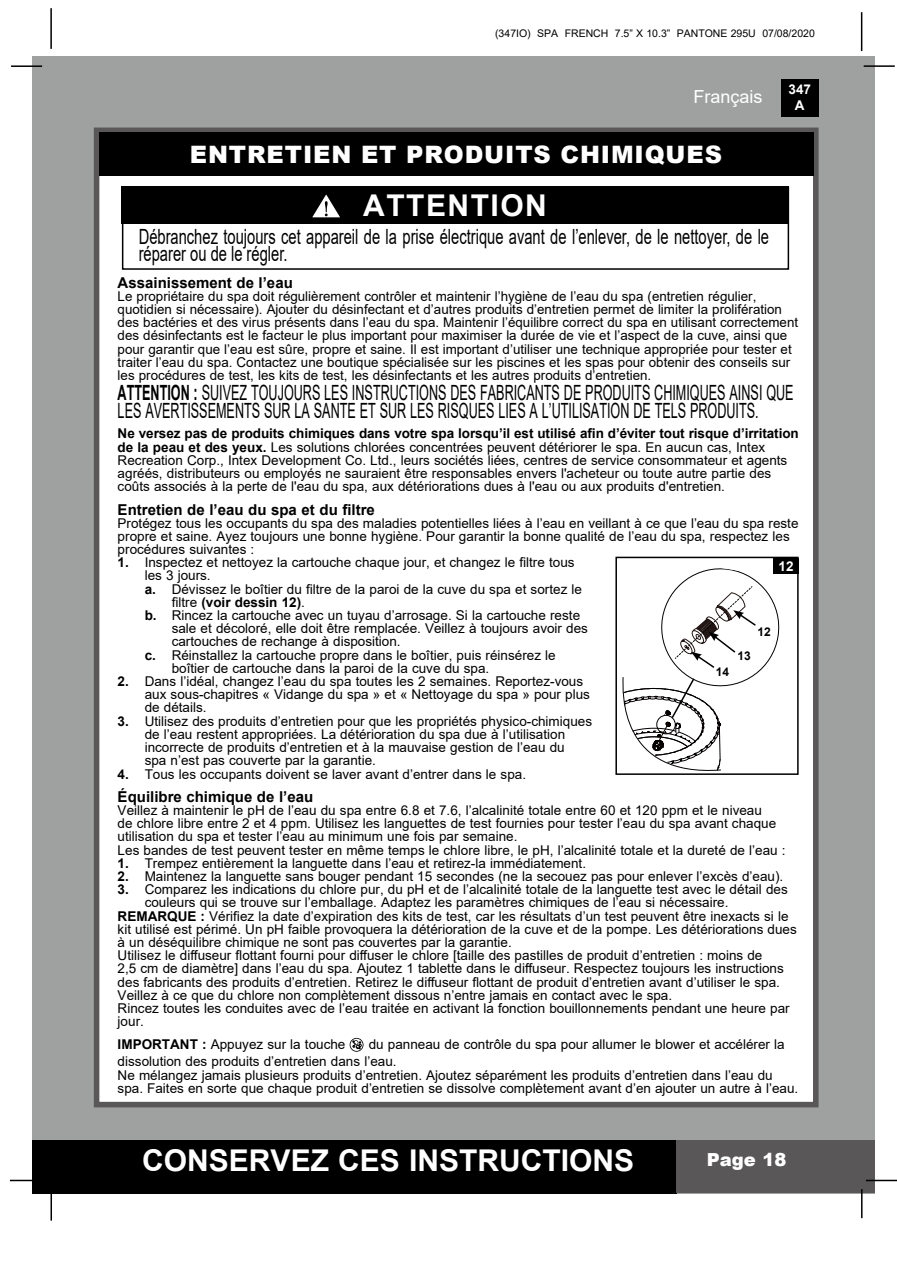
<style>
.page{position:relative;width:897px;height:1264px;background:#fff}
.page>*{position:absolute;margin:0;border:0;box-sizing:border-box;transform-origin:0 0}
.t1{font:700 30px "Arial";color:#fff}
.t2{font:700 30px "Arial";letter-spacing:.05em;color:#fff}
.t3{font:900 24px "Arial";letter-spacing:.035em;color:#fff}
.t4{font:21px/18px "Arial";color:#000;scale:.6 1}
.t5{font:21px/16.5px "Arial";color:#000;scale:.7 1}
.t6{font:18px "Arial";color:#fff}
.t7{font:900 18px "Arial";color:#fff}
.t8{font:700 15px "Arial";color:#000}
.t9{font:13.5px/13.2px "Arial";color:#000}
.t10{font:700 13.5px "Arial";color:#000}
.t11{font:700 13.5px/16.2px "Arial";color:#fff;text-align:center}
.t12{font:700 12px "Arial";color:#000}
.t13{font:10.5px "Arial";color:#000}
.s1{font-weight:700}
.s2{font-weight:400}
</style>
<div class="page">
<div style="left:33px;top:56px;width:842px;height:1137px;background:#9fa0a0"></div>
<div style="left:780px;top:79px;width:38px;height:38px;background:#000"></div>
<hr style="left:863px;top:65px;width:31px;height:2px;background:#000">
<hr style="left:50px;top:8px;width:2px;height:41px;background:#000">
<hr style="left:860px;top:12px;width:2px;height:39px;background:#000">
<div style="left:33px;top:1140px;width:644px;height:53px;background:#000"></div>
<div style="left:676px;top:1140px;width:199px;height:53px;background:#595757"></div>
<hr style="left:865px;top:1179px;width:31px;height:2px;background:#000">
<hr style="left:860px;top:1189px;width:2px;height:29px;background:#000">
<hr style="left:50px;top:1190px;width:2px;height:30px;background:#000">
<hr style="left:10px;top:1179px;width:31px;height:2px;background:#000">
<hr style="left:11px;top:65px;width:31px;height:2px;background:#000">
<div style="left:94px;top:128px;width:724px;height:979px;background:#fff;border:6px solid #595757"></div>
<div style="left:99px;top:132px;width:714px;height:44px;background:#000"></div>
<svg style="left:349px;top:1038px;width:14px;height:13px"></svg>
<div style="left:122px;top:186px;width:666px;height:37px;background:#000"></div>
<svg style="left:312px;top:194px;width:28px;height:24px"></svg>
<div style="left:122px;top:187px;width:667px;height:83px;border:2px solid #000"></div>
<div style="left:615px;top:557px;width:183px;height:218px;border:2px solid #000"></div>
<div style="left:773px;top:558px;width:25px;height:16px;background:#000"></div>
<svg style="left:615px;top:564px;width:168px;height:211px"></svg>
<div style="left:735px;top:649px;width:19px;height:16px;background:#fff"></div>
<p class="t13" style="left:495px;top:29px;width:321px">(347IO) SPA FRENCH 7.5” X 10.3” PANTONE 295U 07/08/2020</p>
<h3 class="t6" style="left:693px;top:90px;width:71px">Français</h3>
<h2 class="t3" style="left:190px;top:145px;width:533px">ENTRETIEN ET PRODUITS CHIMIQUES</h2>
<h1 class="t2" style="left:363px;top:184px;width:185px">ATTENTION</h1>
<h3 class="t5" style="left:139px;top:229px;width:901px">Débranchez toujours cet appareil de la prise électrique avant de l’enlever, de le nettoyer, de le réparer ou de le régler.</h3>
<p class="t11" style="left:788px;top:81px;width:24px">347<br>A</p>
<p class="t8" style="left:118px;top:277px;width:177px">Assainissement de l’eau</p>
<p class="t9" style="left:118px;top:289px;width:682px">Le propriétaire du spa doit régulièrement contrôler et maintenir l’hygiène de l’eau du spa (entretien régulier, quotidien si nécessaire). Ajouter du désinfectant et d’autres produits d’entretien permet de limiter la prolifération des bactéries et des virus présents dans l’eau du spa. Maintenir l’équilibre correct du spa en utilisant correctement des désinfectants est le facteur le plus important pour maximiser la durée de vie et l’aspect de la cuve, ainsi que pour garantir que l’eau est sûre, propre et saine. Il est important d’utiliser une technique appropriée pour tester et traiter l’eau du spa. Contactez une boutique spécialisée sur les piscines et les spas pour obtenir des conseils sur les procédures de test, les kits de test, les désinfectants et les autres produits d’entretien.</p>
<h3 class="t4" style="left:118px;top:383px;width:1127px"><span class="s1">ATTENTION :</span> SUIVEZ TOUJOURS LES INSTRUCTIONS DES FABRICANTS DE PRODUITS CHIMIQUES AINSI QUE<br>LES AVERTISSEMENTS SUR LA SANTE ET SUR LES RISQUES LIES A L’UTILISATION DE TELS PRODUITS.</h3>
<p class="t9" style="left:118px;top:427px;width:682px"><span class="s1">Ne versez pas de produits chimiques dans votre spa lorsqu’il est utilisé afin d’éviter tout risque d’irritation de la peau et des yeux.</span> Les solutions chlorées concentrées peuvent détériorer le spa. En aucun cas, Intex Recreation Corp., Intex Development Co. Ltd., leurs sociétés liées, centres de service consommateur et agents agréés, distributeurs ou employés ne sauraient être responsables envers l'acheteur ou toute autre partie des coûts associés à la perte de l'eau du spa, aux détériorations dues à l'eau ou aux produits d'entretien.</p>
<p class="t8" style="left:118px;top:499px;width:259px">Entretien de l’eau du spa et du filtre</p>
<p class="t9" style="left:118px;top:516px;width:682px">Protégez tous les occupants du spa des maladies potentielles liées à l’eau en veillant à ce que l’eau du spa reste propre et saine. Ayez toujours une bonne hygiène. Pour garantir la bonne qualité de l’eau du spa, respectez les procédures suivantes :</p>
<p class="t9" style="left:118px;top:556px;width:458px"><span class="s1">1.</span> Inspectez et nettoyez la cartouche chaque jour, et changez le filtre tous</p>
<p class="t9" style="left:145px;top:569px;width:68px">les 3 jours.</p>
<p class="t9" style="left:145px;top:582px;width:439px"><span class="s1">a.</span> Dévissez le boîtier du filtre de la paroi de la cuve du spa et sortez le</p>
<p class="t10" style="left:172px;top:592px;width:135px"><span class="s2">filtre</span> (voir dessin 12)<span class="s2">.</span></p>
<p class="t9" style="left:145px;top:608px;width:437px"><span class="s1">b.</span> Rincez la cartouche avec un tuyau d’arrosage. Si la cartouche reste</p>
<p class="t9" style="left:172px;top:622px;width:418px">sale et décoloré, elle doit être remplacée. Veillez à toujours avoir des</p>
<p class="t9" style="left:172px;top:635px;width:230px">cartouches de rechange à disposition.</p>
<p class="t9" style="left:145px;top:648px;width:412px"><span class="s1">c.</span> Réinstallez la cartouche propre dans le boîtier, puis réinsérez le</p>
<p class="t9" style="left:172px;top:661px;width:319px">boîtier de cartouche dans la paroi de la cuve du spa.</p>
<p class="t9" style="left:145px;top:674px;width:447px;text-indent:-27px"><span class="s1">2.</span> Dans l’idéal, changez l’eau du spa toutes les 2 semaines. Reportez-vous aux sous-chapitres « Vidange du spa » et « Nettoyage du spa » pour plus de détails.</p>
<p class="t9" style="left:145px;top:714px;width:449px;text-indent:-27px"><span class="s1">3.</span> Utilisez des produits d’entretien pour que les propriétés physico-chimiques de l’eau restent appropriées. La détérioration du spa due à l’utilisation incorrecte de produits d’entretien et à la mauvaise gestion de l’eau du<br>spa n’est pas couverte par la garantie.</p>
<p class="t9" style="left:118px;top:768px;width:410px"><span class="s1">4.</span> Tous les occupants doivent se laver avant d’entrer dans le spa.</p>
<p class="t8" style="left:118px;top:786px;width:197px">équilibre chimique de l’eau</p>
<p class="t9" style="left:118px;top:803px;width:669px">Veillez à maintenir le pH de l’eau du spa entre 6.8 et 7.6, l’alcalinité totale entre 60 et 120 ppm et le niveau<br>de chlore libre entre 2 et 4 ppm. Utilisez les languettes de test fournies pour tester l’eau du spa avant chaque utilisation du spa et tester l’eau au minimum une fois par semaine.<br>Les bandes de test peuvent tester en même temps le chlore libre, le pH, l’alcalinité totale et la dureté de l’eau :</p>
<p class="t9" style="left:118px;top:856px;width:470px"><span class="s1">1.</span> Trempez entièrement la languette dans l’eau et retirez-la immédiatement.</p>
<p class="t9" style="left:118px;top:869px;width:667px"><span class="s1">2.</span> Maintenez la languette sans bouger pendant 15 secondes (ne la secouez pas pour enlever l’excès d’eau).</p>
<p class="t9" style="left:118px;top:882px;width:671px"><span class="s1">3.</span> Comparez les indications du chlore pur, du pH et de l’alcalinité totale de la languette test avec le détail des</p>
<p class="t9" style="left:145px;top:896px;width:585px">couleurs qui se trouve sur l’emballage. Adaptez les paramètres chimiques de l’eau si nécessaire.</p>
<p class="t9" style="left:118px;top:909px;width:672px"><span class="s1">REMARQUE :</span> Vérifiez la date d’expiration des kits de test, car les résultats d’un test peuvent être inexacts si le</p>
<p class="t9" style="left:118px;top:922px;width:680px">kit utilisé est périmé. Un pH faible provoquera la détérioration de la cuve et de la pompe. Les détériorations dues</p>
<p class="t9" style="left:118px;top:935px;width:395px">à un déséquilibre chimique ne sont pas couvertes par la garantie.</p>
<p class="t9" style="left:118px;top:948px;width:646px">Utilisez le diffuseur flottant fourni pour diffuser le chlore [taille des pastilles de produit d’entretien : moins de</p>
<p class="t9" style="left:118px;top:962px;width:667px">2,5 cm de diamètre] dans l’eau du spa. Ajoutez 1 tablette dans le diffuseur. Respectez toujours les instructions</p>
<p class="t9" style="left:118px;top:975px;width:663px">des fabricants des produits d’entretien. Retirez le diffuseur flottant de produit d’entretien avant d’utiliser le spa.</p>
<p class="t9" style="left:118px;top:988px;width:556px">Veillez à ce que du chlore non complètement dissous n’entre jamais en contact avec le spa.</p>
<p class="t9" style="left:118px;top:1003px;width:673px">Rincez toutes les conduites avec de l’eau traitée en activant la fonction bouillonnements pendant une heure par</p>
<p class="t9" style="left:118px;top:1016px;width:28px">jour.</p>
<p class="t9" style="left:118px;top:1037px;width:229px"><span class="s1">IMPORTANT :</span> Appuyez sur la touche</p>
<p class="t11" style="left:778px;top:558px;width:17px">12</p>
<p class="t12" style="left:757px;top:623px;width:15px">12</p>
<p class="t12" style="left:737px;top:647px;width:15px">13</p>
<p class="t12" style="left:715px;top:663px;width:15px">14</p>
<p class="t9" style="left:118px;top:1035px;width:668px;line-height:17.2px;text-indent:251px">du panneau de contrôle du spa pour allumer le blower et accélérer la dissolution des produits d’entretien dans l’eau.</p>
<p class="t9" style="left:118px;top:1068px;width:682px">Ne mélangez jamais plusieurs produits d’entretien. Ajoutez séparément les produits d’entretien dans l’eau du spa. Faites en sorte que chaque produit d’entretien se dissolve complètement avant d’en ajouter un autre à l’eau.</p>
<h1 class="t1" style="left:142px;top:1143px;width:493px">CONSERVEZ CES INSTRUCTIONS</h1>
<h3 class="t7" style="left:706px;top:1153px;width:81px">Page 18</h3>
</div>
